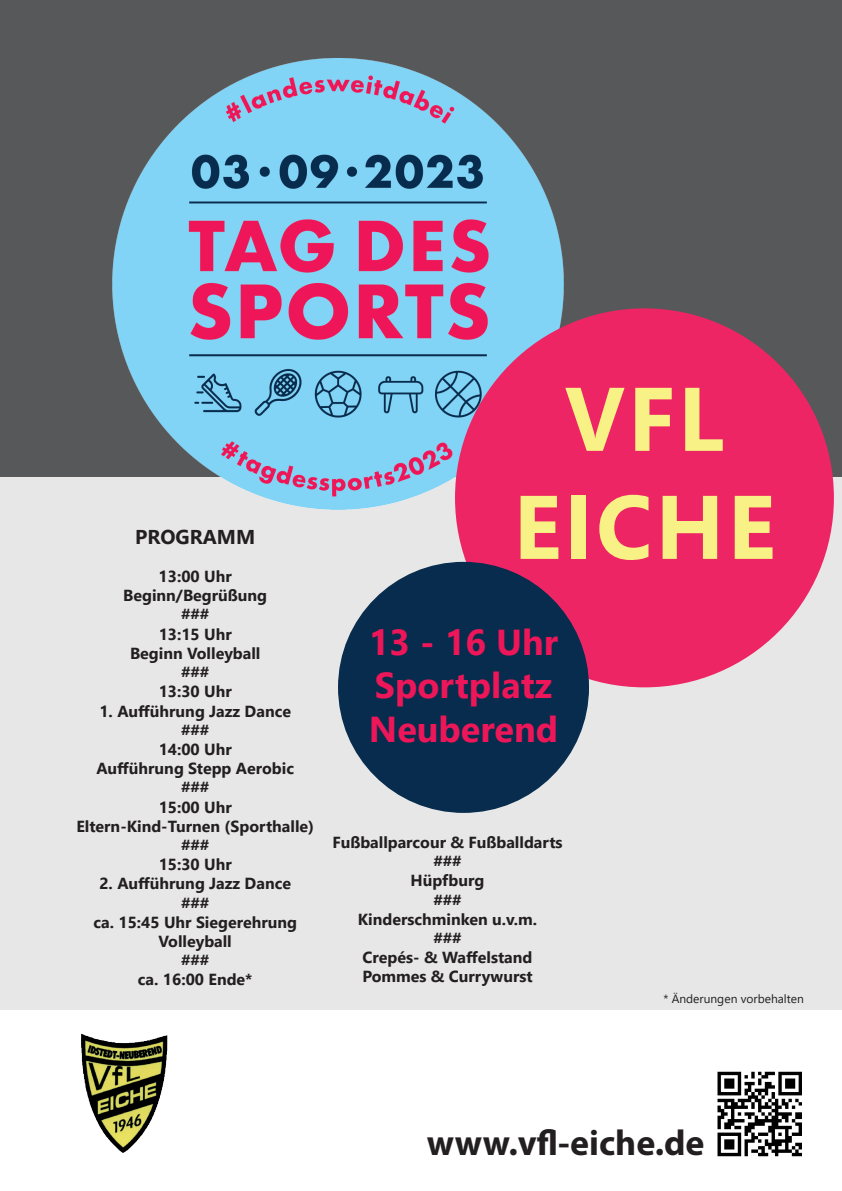
<style>
.page{position:relative;width:842px;height:1191px;background:#fff}
.page>*{position:absolute;margin:0;border:0;box-sizing:border-box;transform-origin:0 0}
.t1{font:700 90px/108px "Segoe UI";letter-spacing:.035em;color:#f8f286;text-align:center}
.t2{font:700 36px/43.2px "Segoe UI";color:#ed1659}
.t3{font:700 36px "Myriad Pro";color:#231f20}
.t4{font:700 20px "Segoe UI";color:#231f20}
.t5{font:700 16px/19.2px "Segoe UI";color:#231f20;text-align:center}
.t6{font:12px "Segoe UI";color:#231f20}
</style>
<div class="page">
<div style="left:0;top:0;width:842px;height:476px;background:#57585a"></div>
<div style="left:0;top:476px;width:842px;height:533px;background:#e7e7e7"></div>
<img style="left:81px;top:1033px;width:87px;height:120px">
<img style="left:112px;top:59px;width:452px;height:451px">
<div style="left:455px;top:308px;width:379px;height:379px;background:#ee2565;border-radius:50%"></div>
<div style="left:339px;top:562px;width:249px;height:250px;background:#072c4d;border-radius:50%"></div>
<img style="left:717px;top:1071px;width:85px;height:86px">
<p class="t4" style="left:135px;top:517px;width:121px">PROGRAMM</p>
<p class="t5" style="left:123px;top:565px;width:145px">13:00 Uhr<br>Beginn/Begrüßung ###<br>13:15 Uhr<br>Beginn Volleyball ###<br>13:30 Uhr</p>
<p class="t5" style="left:76px;top:700px;width:239px">1. Aufführung Jazz Dance<br>###<br>14:00 Uhr<br>Aufführung Stepp Aerobic<br>###<br>15:00 Uhr<br>Eltern-Kind-Turnen (Sporthalle) ###<br>15:30 Uhr</p>
<p class="t5" style="left:93px;top:872px;width:205px">2. Aufführung Jazz Dance ###<br>ca. 15:45 Uhr Siegerehrung<br>Volleyball<br>###<br>ca. 16:00 Ende*</p>
<h1 class="t1" style="left:513px;top:358px;width:263px">VFL<br>EICHE</h1>
<h2 class="t2" style="left:369px;top:618px;width:191px">13 - 16 Uhr<br>Sportplatz<br>Neuberend</h2>
<p class="t5" style="left:332px;top:831px;width:232px">Fußballparcour &amp; Fußballdarts ###<br>Hüpfburg<br>###<br>Kinderschminken u.v.m.<br>###<br>Crepés- &amp; Waffelstand<br>Pommes &amp; Currywurst</p>
<p class="t6" style="left:663px;top:987px;width:142px">* Änderungen vorbehalten</p>
<h2 class="t3" style="left:427px;top:1119px;width:279px">www.vfl-eiche.de</h2>
</div>
